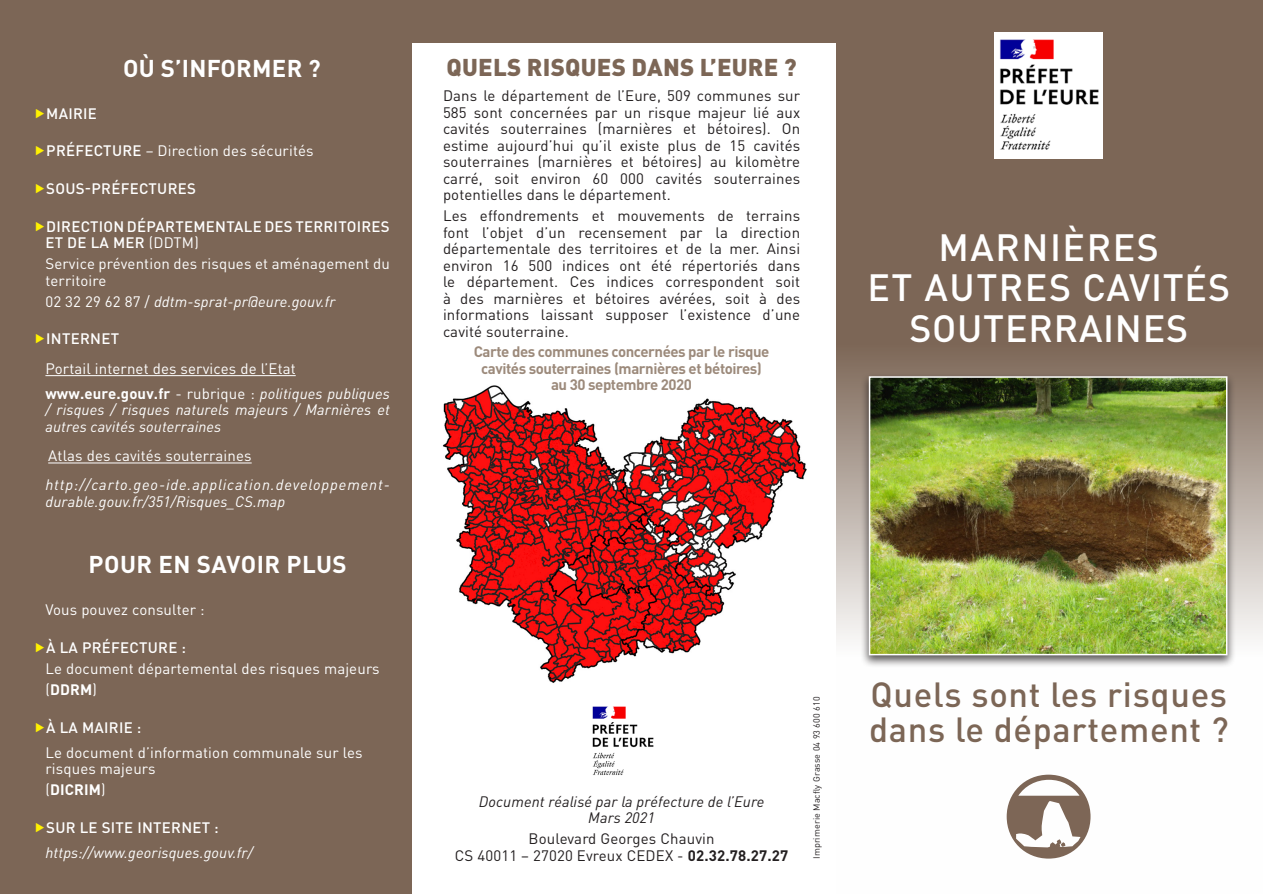
<style>
.page{position:relative;width:1263px;height:894px;background:#fff}
.page>*{position:absolute;margin:0;border:0;box-sizing:border-box;transform-origin:0 0}
.t1{font:500 37.5px "DIN Pro";letter-spacing:.02em;color:#fff}
.t2{font:500 37.5px "DIN Pro";letter-spacing:.04em;color:#fff}
.t3{font:500 34.5px "DIN Pro";letter-spacing:.02em;color:#7c6656}
.t4{font:700 24px "DIN Pro";letter-spacing:.01em;color:#fff}
.t5{font:900 24px "DIN Pro";letter-spacing:.01em;color:#7c6656}
.t6{font:15px/16.5px "DIN Pro";letter-spacing:.01em;color:#231f20;text-align:justify}
.t7{font:15px/16.5px "DIN Pro";letter-spacing:.01em;color:#fff}
.t8{font:italic 15px/16.5px "DIN Pro";letter-spacing:.01em;color:#fff;text-align:justify}
.t9{font:500 15px/16.5px "DIN Pro";letter-spacing:.02em;color:#fff}
.t10{font:700 15px "DIN Pro";letter-spacing:-.03em;color:#9c8a7b}
.t11{font:italic 15px/16.5px "DIN Pro";letter-spacing:.055em;color:#fff}
.t12{font:italic 15px "DIN Pro";letter-spacing:.01em;color:#231f20}
.t13{font:700 15px "DIN Pro";letter-spacing:.01em;color:#fff}
.t14{font:9px "DIN Pro";letter-spacing:.01em;color:#231f20}
.s1{font-weight:500}
.s2{font-weight:400}
.s3{font-style:normal}
.s4{font-weight:700;font-style:normal}
.s5{font-weight:700}
</style>
<div class="page">
<img style="left:442px;top:385px;width:365px;height:298px">
<svg style="left:836px;top:0;width:427px;height:859px;fill:#7c6656"></svg>
<img style="left:995px;top:33px;width:108px;height:125px">
<svg style="left:1007px;top:774px;width:84px;height:84px"></svg>
<div style="left:861px;top:372px;width:375px;height:295px;background:#231f20;opacity:.75"></div>
<img style="left:868px;top:375px;width:360px;height:281px">
<div style="left:0;top:0;width:845px;height:42px;background:#7c6656"></div>
<img style="left:592px;top:706px;width:62px;height:69px">
<div style="left:0;top:28px;width:411px;height:865px;background:#7c6656"></div>
<hr style="left:45px;top:375px;width:251px;height:1px;background:#fff">
<hr style="left:48px;top:462px;width:204px;height:1px;background:#fff">
<p class="t4" style="left:123px;top:51px;width:199px">OÙ S’INFORMER ?</p>
<p class="t9" style="left:46px;top:104px;width:52px">MAIRIE</p>
<p class="t7" style="left:46px;top:142px;width:269px"><span class="s1">PRÉFECTURE</span> – Direction des sécurités</p>
<p class="t9" style="left:46px;top:180px;width:151px">SOUS-PRÉFECTURES</p>
<p class="t9" style="left:46px;top:217px;width:346px">DIRECTION DÉPARTEMENTALE DES TERRITOIRES<br>ET DE LA MER <span class="s2">(DDTM)</span></p>
<p class="t7" style="left:45px;top:255px;width:346px">Service prévention des risques et aménagement du territoire</p>
<p class="t8" style="left:45px;top:292px;width:292px"><span class="s3">02 32 29 62 87 /</span> ddtm-sprat-pr@eure.gouv.fr</p>
<p class="t9" style="left:46px;top:330px;width:74px">INTERNET</p>
<p class="t7" style="left:45px;top:359px;width:252px">Portail internet des services de l’Etat</p>
<p class="t8" style="left:45px;top:384px;width:346px"><span class="s4">www.eure.gouv.fr</span> <span class="s3">- rubrique :</span> politiques publiques / risques / risques naturels majeurs / Marnières et autres cavités souterraines</p>
<p class="t7" style="left:48px;top:446px;width:205px">Atlas des cavités souterraines</p>
<p class="t11" style="left:45px;top:476px;width:346px">http://carto.geo-ide.application.developpement&shy;durable.gouv.fr/351/Risques_CS.map</p>
<p class="t4" style="left:89px;top:548px;width:260px">POUR EN SAVOIR PLUS</p>
<p class="t7" style="left:45px;top:601px;width:161px">Vous pouvez consulter :</p>
<p class="t9" style="left:46px;top:638px;width:141px">À LA PRÉFECTURE :</p>
<p class="t7" style="left:45px;top:659px;width:336px">Le document départemental des risques majeurs</p>
<p class="t13" style="left:45px;top:678px;width:53px"><span class="s2">(</span>DDRM<span class="s2">)</span></p>
<p class="t9" style="left:46px;top:718px;width:97px">À LA MAIRIE :</p>
<p class="t7" style="left:45px;top:743px;width:319px">Le document d’information communale sur les risques majeurs</p>
<p class="t13" style="left:45px;top:778px;width:62px"><span class="s2">(</span>DICRIM<span class="s2">)</span></p>
<p class="t9" style="left:46px;top:818px;width:174px">SUR LE SITE INTERNET :</p>
<p class="t8" style="left:45px;top:843px;width:209px">https://www.georisques.gouv.fr/</p>
<p class="t5" style="left:447px;top:51px;width:352px">QUELS RISQUES DANS L’EURE ?</p>
<p class="t6" style="left:443px;top:87px;width:359px">Dans le département de l’Eure, 509 communes sur 585 sont concernées par un risque majeur lié aux cavités souterraines (marnières et bétoires). On estime aujourd’hui qu’il existe plus de 15 cavités souterraines (marnières et bétoires) au kilomètre carré, soit environ 60 000 cavités souterraines potentielles dans le département.</p>
<p class="t6" style="left:443px;top:207px;width:359px">Les effondrements et mouvements de terrains font l’objet d’un recensement par la direction départementale des territoires et de la mer. Ainsi environ 16 500 indices ont été répertoriés dans le département. Ces indices correspondent soit à des marnières et bétoires avérées, soit à des informations laissant supposer l’existence d’une cavité souterraine.</p>
<p class="t10" style="left:474px;top:341px;width:297px">Carte des communes concernées par le risque</p>
<p class="t10" style="left:481px;top:358px;width:282px">cavités souterraines (marnières et bétoires)</p>
<p class="t10" style="left:551px;top:374px;width:143px">au 30 septembre 2020</p>
<p class="t2" style="left:939px;top:221px;width:222px">MARNIÈRES</p>
<p class="t1" style="left:867px;top:262px;width:364px">ET AUTRES CAVITÉS</p>
<p class="t1" style="left:909px;top:303px;width:280px">SOUTERRAINES</p>
<p class="t12" style="left:479px;top:791px;width:287px">Document réalisé par la préfecture de l’Eure</p>
<p class="t12" style="left:588px;top:808px;width:68px">Mars 2021</p>
<p class="t6" style="left:529px;top:829px;width:188px">Boulevard Georges Chauvin</p>
<p class="t6" style="left:455px;top:845px;width:335px">CS 40011 – 27020 Evreux CEDEX - <span class="s5">02.32.78.27.27</span></p>
<p class="t14" style="left:810px;top:858px;width:164px;rotate:-90deg">Imprimerie Macfly Grasse 04 93 600 610</p>
<p class="t3" style="left:871px;top:670px;width:358px">Quels sont les risques</p>
<p class="t3" style="left:869px;top:705px;width:361px">dans le département ?</p>
</div>
